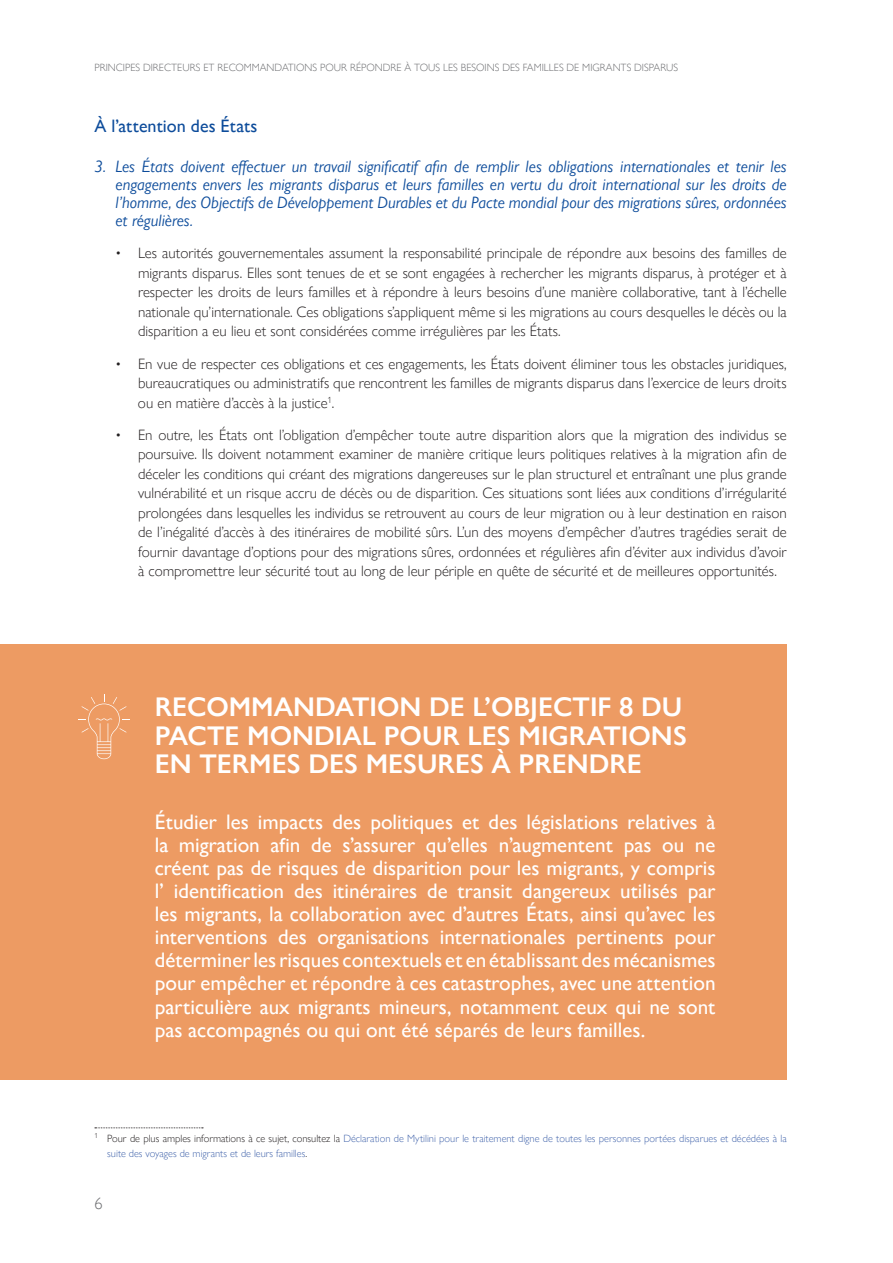
<style>
.page{position:relative;width:893px;height:1263px;background:#fff}
.page>*{position:absolute;margin:0;border:0;box-sizing:border-box;transform-origin:0 0}
.t1{font:600 27px/28.5px "Gill Sans Nova";color:#fff}
.t2{font:500 21px/23.1px "Gill Sans Nova";color:#fff;text-align:justify}
.t3{font:500 18px "Gill Sans Nova";color:#0d4c9b}
.t4{font:italic 16.5px/18.1px "Gill Sans Nova";color:#0d4c9b;text-align:justify}
.t5{font:300 16.5px "Gill Sans Nova";color:#6c6d70}
.t6{font:300 15px/19.5px "Gill Sans Nova";color:#231f20;text-align:justify}
.t7{font:300 10.5px/14.4px "Gill Sans Nova";color:#4264ab}
.t8{font:300 10.5px "Gill Sans Nova";color:#6c6d70}
.s1{color:#231f20}
</style>
<div class="page">
<svg style="left:95px;top:1127px;width:108px;height:1px"></svg>
<div style="left:0;top:645px;width:787px;height:435px;background:#ed9b63"></div>
<svg style="left:78px;top:694px;width:52px;height:65px"></svg>
<p class="t8" style="left:94px;top:61px;width:585px">PRINCIPES DIRECTEURS ET RECOMMANDATIONS POUR RÉPONDRE À TOUS LES BESOINS DES FAMILLES DE MIGRANTS DISPARUS</p>
<p class="t3" style="left:94px;top:115px;width:164px">À l’attention des États</p>
<p class="t4" style="left:116px;top:157px;width:673px;text-indent:-21px">3. Les États doivent effectuer un travail significatif afin de remplir les obligations internationales et tenir les engagements envers les migrants disparus et leurs familles en vertu du droit international sur les droits de l’homme, des Objectifs de Développement Durables et du Pacte mondial pour des migrations sûres, ordonnées et régulières.</p>
<p class="t6" style="left:138px;top:243px;width:650px;text-indent:-23px">• Les autorités gouvernementales assument la responsabilité principale de répondre aux besoins des familles de migrants disparus. Elles sont tenues de et se sont engagées à rechercher les migrants disparus, à protéger et à respecter les droits de leurs familles et à répondre à leurs besoins d’une manière collaborative, tant à l’échelle nationale qu’internationale. Ces obligations s’appliquent même si les migrations au cours desquelles le décès ou la disparition a eu lieu et sont considérées comme irrégulières par les États.</p>
<p class="t6" style="left:138px;top:354px;width:650px;text-indent:-22px">• En vue de respecter ces obligations et ces engagements, les États doivent éliminer tous les obstacles juridiques, bureaucratiques ou administratifs que rencontrent les familles de migrants disparus dans l’exercice de leurs droits ou en matière d’accès à la justice<sup>1</sup>.</p>
<p class="t6" style="left:138px;top:425px;width:650px;text-indent:-22px">• En outre, les États ont l’obligation d’empêcher toute autre disparition alors que la migration des individus se poursuive. Ils doivent notamment examiner de manière critique leurs politiques relatives à la migration afin de déceler les conditions qui créant des migrations dangereuses sur le plan structurel et entraînant une plus grande vulnérabilité et un risque accru de décès ou de disparition. Ces situations sont liées aux conditions d’irrégularité prolongées dans lesquelles les individus se retrouvent au cours de leur migration ou à leur destination en raison de l’inégalité d’accès à des itinéraires de mobilité sûrs. L’un des moyens d’empêcher d’autres tragédies serait de fournir davantage d’options pour des migrations sûres, ordonnées et régulières afin d’éviter aux individus d’avoir à compromettre leur sécurité tout au long de leur périple en quête de sécurité et de meilleures opportunités.</p>
<h1 class="t1" style="left:155px;top:692px;width:534px">RECOMMANDATION DE L’OBJECTIF 8 DU<br>PACTE MONDIAL POUR LES MIGRATIONS<br>EN TERMES DES MESURES À PRENDRE</h1>
<p class="t2" style="left:155px;top:810px;width:562px">Étudier les impacts des politiques et des législations relatives à la migration afin de s’assurer qu’elles n’augmentent pas ou ne créent pas de risques de disparition pour les migrants, y compris l’ identification des itinéraires de transit dangereux utilisés par les migrants, la collaboration avec d’autres États, ainsi qu’avec les interventions des organisations internationales pertinents pour déterminer les risques contextuels et en établissant des mécanismes pour empêcher et répondre à ces catastrophes, avec une attention particulière aux migrants mineurs, notamment ceux qui ne sont pas accompagnés ou qui ont été séparés de leurs familles.</p>
<p class="t7" style="left:107px;top:1131px;width:681px;text-indent:-13px"><sup>1</sup> <span class="s1">Pour de plus amples informations à ce sujet, consultez la</span> Déclaration de Mytilini pour le traitement digne de toutes les personnes portées disparues et décédées à la suite des voyages de migrants et de leurs familles<span class="s1">.</span></p>
<p class="t5" style="left:94px;top:1193px;width:10px">6</p>
</div>
